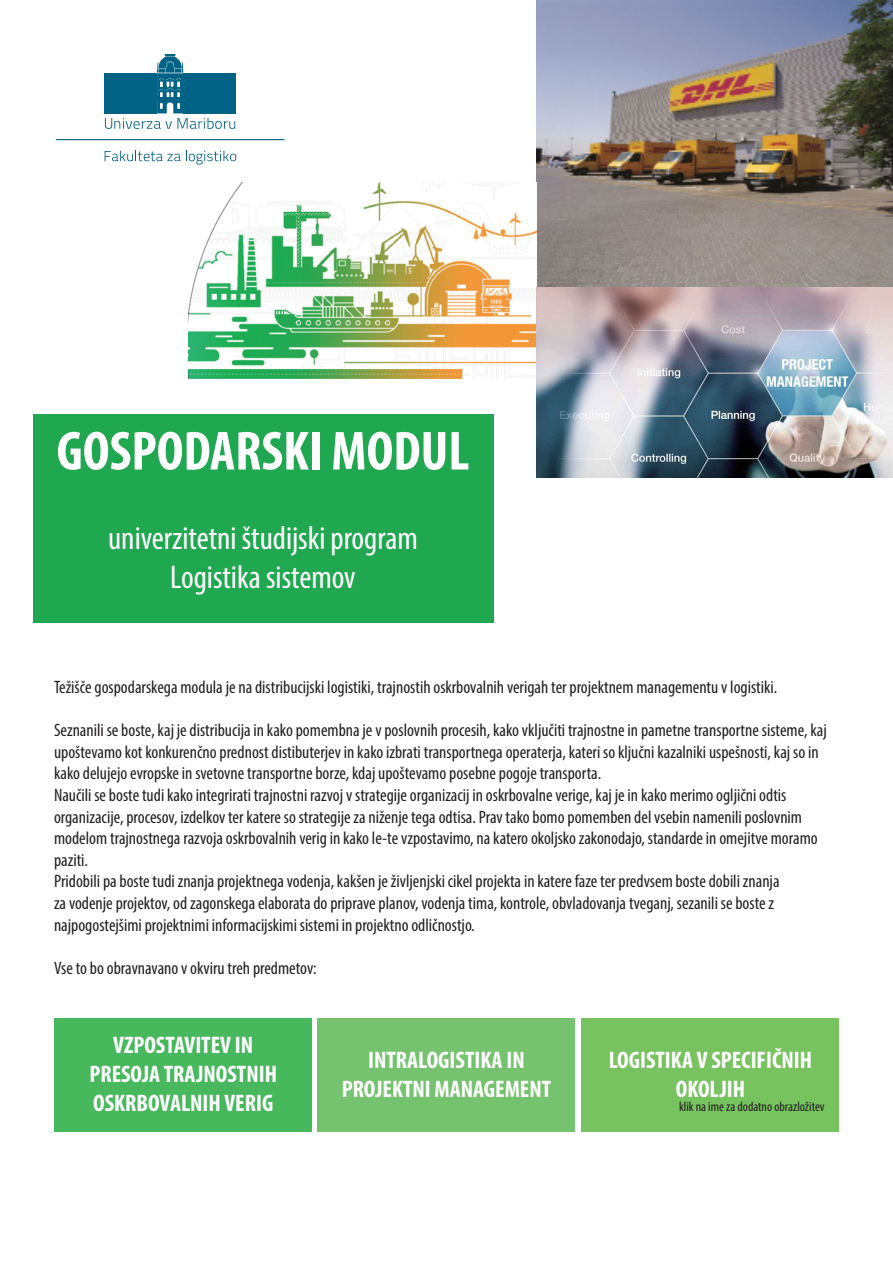
<style>
.page{position:relative;width:893px;height:1263px;background:#fff}
.page>*{position:absolute;margin:0;border:0;box-sizing:border-box;transform-origin:0 0}
.t1{font:700 condensed 55.5px "Myriad Pro";color:#fff}
.t2{font:condensed 33px "Myriad Pro";color:#fff}
.t3{font:700 condensed 24px/28.8px "Myriad Pro";color:#fff;text-align:center}
.t4{font:condensed 18px/21.6px "Myriad Pro";color:#231f20}
.t5{font:condensed 13.5px "Myriad Pro";color:#231f20}
</style>
<div class="page">
<div style="left:33px;top:415px;width:460px;height:208px;background:#20a850"></div>
<div style="left:55px;top:1018px;width:257px;height:114px;background:#48b85c"></div>
<div style="left:318px;top:1018px;width:257px;height:114px;background:#75c36e"></div>
<div style="left:582px;top:1018px;width:257px;height:114px;background:#77c360"></div>
<svg style="left:105px;top:54px;width:130px;height:75px"></svg>
<svg style="left:105px;top:151px;width:131px;height:14px"></svg>
<hr style="left:56px;top:139px;width:228px;height:1px;background:#006285">
<img style="left:537px;top:0;width:356px;height:477px">
<img style="left:188px;top:183px;width:349px;height:196px">
<p class="t1" style="left:57px;top:416px;width:414px">GOSPODARSKI MODUL</p>
<p class="t2" style="left:108px;top:518px;width:311px">univerzitetni študijski program</p>
<p class="t2" style="left:170px;top:557px;width:187px">Logistika sistemov</p>
<p class="t4" style="left:54px;top:676px;width:725px">Težišče gospodarskega modula je na distribucijski logistiki, trajnostih oskrbovalnih verigah ter projektnem managementu v logistiki.</p>
<p class="t4" style="left:54px;top:719px;width:774px">Seznanili se boste, kaj je distribucija in kako pomembna je v poslovnih procesih, kako vključiti trajnostne in pametne transportne sisteme, kaj upoštevamo kot konkurenčno prednost distibuterjev in kako izbrati transportnega operaterja, kateri so ključni kazalniki uspešnosti, kaj so in kako delujejo evropske in svetovne transportne borze, kdaj upoštevamo posebne pogoje transporta.</p>
<p class="t4" style="left:54px;top:784px;width:765px">Naučili se boste tudi kako integrirati trajnostni razvoj v strategije organizacij in oskrbovalne verige, kaj je in kako merimo ogljični odtis organizacije, procesov, izdelkov ter katere so strategije za niženje tega odtisa. Prav tako bomo pomemben del vsebin namenili poslovnim modelom trajnostnega razvoja oskrbovalnih verig in kako le-te vzpostavimo, na katero okoljsko zakonodajo, standarde in omejitve moramo paziti.</p>
<p class="t4" style="left:54px;top:870px;width:727px">Pridobili pa boste tudi znanja projektnega vodenja, kakšen je življenjski cikel projekta in katere faze ter predvsem boste dobili znanja za vodenje projektov, od zagonskega elaborata do priprave planov, vodenja tima, kontrole, obvladovanja tveganj, sezanili se boste z najpogostejšimi projektnimi informacijskimi sistemi in projektno odličnostjo.</p>
<p class="t4" style="left:54px;top:957px;width:264px">Vse to bo obravnavano v okviru treh predmetov:</p>
<p class="t3" style="left:89px;top:1030px;width:189px">VZPOSTAVITEV IN<br>PRESOJA TRAJNOSTNIH<br>OSKRBOVALNIH VERIG</p>
<p class="t3" style="left:609px;top:1045px;width:205px">LOGISTIKA V SPECIFIČNIH<br>OKOLJIH</p>
<p class="t3" style="left:342px;top:1045px;width:211px">INTRALOGISTIKA IN<br>PROJEKTNI MANAGEMENT</p>
<p class="t5" style="left:679px;top:1098px;width:147px">klik na ime za dodatno obrazložitev</p>
</div>
